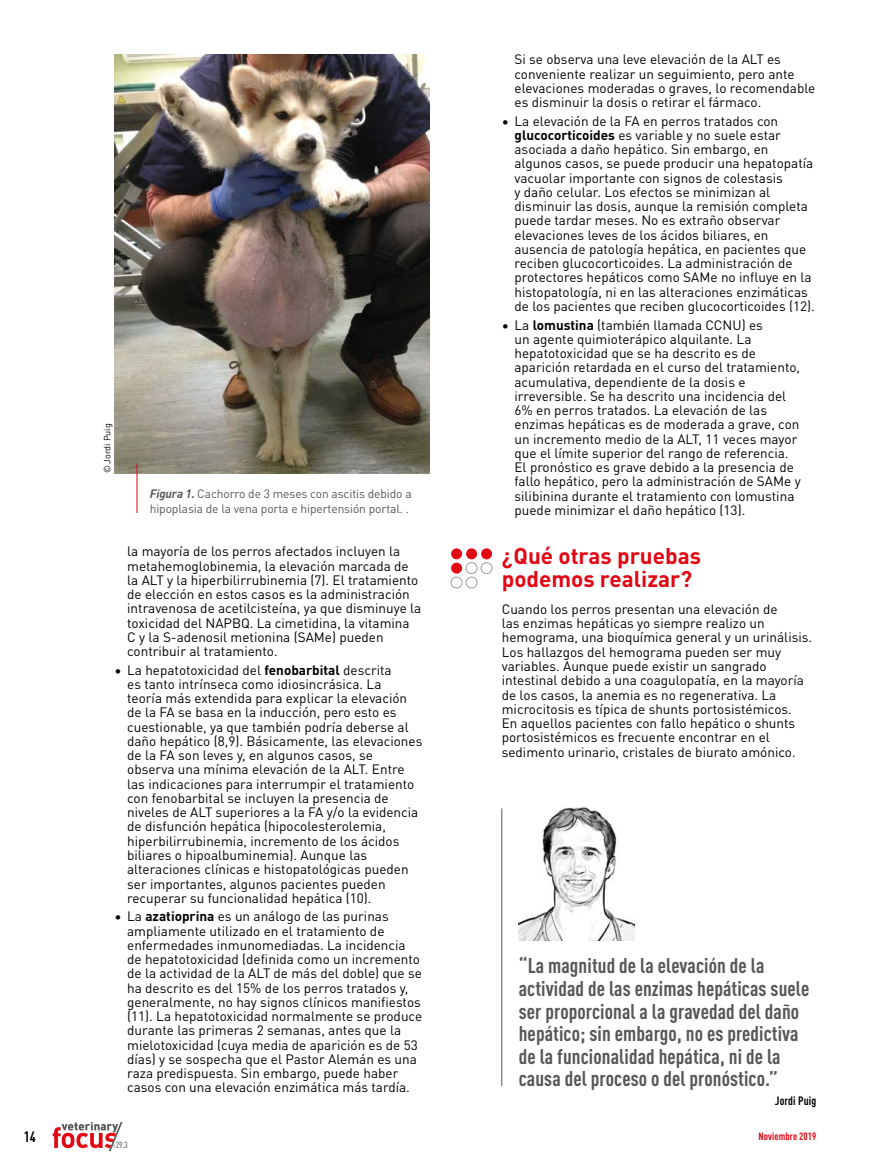
<style>
.page{position:relative;width:893px;height:1170px;background:#fff}
.page>*{position:absolute;margin:0;border:0;box-sizing:border-box;transform-origin:0 0}
.inter_niveau_1{font:700 22.5px/22.5px "DIN Pro";color:#e30613}
.exergue{font:700 condensed 21px/22.5px "DIN Pro";letter-spacing:.005em;color:#575756}
.t1{font:700 condensed 15px "DIN Pro";color:#000}
.GB_texte_courant{font:13.5px/14.2px "DIN Pro";color:#000}
.titre_legende_HAUT{font:12px/15px "DIN Pro";letter-spacing:-.01em;color:#575756}
.signature_exergue{font:700 condensed 12px "DIN Pro";letter-spacing:.01em;color:#000}
.t2{font:700 condensed 10.5px "DIN Pro";letter-spacing:.01em;color:#e30613}
.t3{font:9px "DIN Pro";color:#000}
.t4{font:700 condensed 8.85px "DIN Pro";color:#878787}
.s1{font-weight:700;font-style:italic}
.s2{font-weight:700}
.s3{font-weight:400;font-size:5.25px}
</style>
<div class="page">
<div style="left:451px;top:548px;width:11px;height:11px;background:#e30613;border-radius:50%"></div>
<div style="left:466px;top:548px;width:11px;height:11px;background:#e30613;border-radius:50%"></div>
<div style="left:481px;top:548px;width:11px;height:11px;background:#e30613;border-radius:50%"></div>
<div style="left:451px;top:562px;width:11px;height:11px;background:#e30613;border-radius:50%"></div>
<div style="left:466px;top:562px;width:11px;height:12px;border:1px solid #9d9d9c;border-radius:50%"></div>
<div style="left:481px;top:562px;width:11px;height:12px;border:1px solid #9d9d9c;border-radius:50%"></div>
<div style="left:451px;top:576px;width:11px;height:12px;border:1px solid #9d9d9c;border-radius:50%"></div>
<div style="left:466px;top:576px;width:11px;height:12px;border:1px solid #9d9d9c;border-radius:50%"></div>
<hr style="left:501px;top:808px;width:1px;height:277px;background:#575756">
<img style="left:519px;top:807px;width:116px;height:133px">
<img style="left:115px;top:54px;width:314px;height:420px">
<hr style="left:137px;top:463px;width:1px;height:50px;background:#e30613">
<svg style="left:53px;top:1122px;width:70px;height:28px"></svg>
<p class="t3" style="left:100px;top:473px;width:51px;rotate:-90deg">© Jordi Puig</p>
<p class="titre_legende_HAUT" style="left:150px;top:485px;width:263px"><span class="s1">Figura 1.</span> Cachorro de 3 meses con ascitis debido a hipoplasia de la vena porta e hipertensión portal. .</p>
<p class="GB_texte_courant" style="left:127px;top:543px;width:296px">la mayoría de los perros afectados incluyen la metahemoglobinemia, la elevación marcada de la ALT y la hiperbilirrubinemia (7). El tratamiento de elección en estos casos es la administración intravenosa de acetilcisteína, ya que disminuye la toxicidad del NAPBQ. La cimetidina, la vitamina C y la S-adenosil metionina (SAMe) pueden contribuir al tratamiento.</p>
<p class="GB_texte_courant" style="left:127px;top:661px;width:297px;text-indent:-13px">• La hepatotoxicidad del <span class="s2">fenobarbital</span> descrita<br>es tanto intrínseca como idiosincrásica. La<br>teoría más extendida para explicar la elevación de la FA se basa en la inducción, pero esto es cuestionable, ya que también podría deberse al daño hepático (8,9). Básicamente, las elevaciones de la FA son leves y, en algunos casos, se observa una mínima elevación de la ALT. Entre las indicaciones para interrumpir el tratamiento con fenobarbital se incluyen la presencia de niveles de ALT superiores a la FA y/o la evidencia de disfunción hepática (hipocolesterolemia, hiperbilirrubinemia, incremento de los ácidos biliares o hipoalbuminemia). Aunque las alteraciones clínicas e histopatológicas pueden ser importantes, algunos pacientes pueden recuperar su funcionalidad hepática (10).</p>
<p class="GB_texte_courant" style="left:127px;top:908px;width:296px;text-indent:-13px">• La <span class="s2">azatioprina</span> es un análogo de las purinas ampliamente utilizado en el tratamiento de enfermedades inmunomediadas. La incidencia de hepatotoxicidad (definida como un incremento de la actividad de la ALT de más del doble) que se ha descrito es del 15% de los perros tratados y, generalmente, no hay signos clínicos manifiestos (11). La hepatotoxicidad normalmente se produce durante las primeras 2 semanas, antes que la mielotoxicidad (cuya media de aparición es de 53 días) y se sospecha que el Pastor Alemán es una raza predispuesta. Sin embargo, puede haber casos con una elevación enzimática más tardía.</p>
<p class="GB_texte_courant" style="left:514px;top:51px;width:302px">Si se observa una leve elevación de la ALT es conveniente realizar un seguimiento, pero ante elevaciones moderadas o graves, lo recomendable es disminuir la dosis o retirar el fármaco.</p>
<p class="GB_texte_courant" style="left:514px;top:113px;width:302px;text-indent:-13px">• La elevación de la FA en perros tratados con <span class="s2">glucocorticoides</span> es variable y no suele estar asociada a daño hepático. Sin embargo, en algunos casos, se puede producir una hepatopatía vacuolar importante con signos de colestasis<br>y daño celular. Los efectos se minimizan al disminuir las dosis, aunque la remisión completa puede tardar meses. No es extraño observar elevaciones leves de los ácidos biliares, en ausencia de patología hepática, en pacientes que reciben glucocorticoides. La administración de protectores hepáticos como SAMe no influye en la histopatología, ni en las alteraciones enzimáticas de los pacientes que reciben glucocorticoides (12).</p>
<p class="GB_texte_courant" style="left:514px;top:316px;width:288px;text-indent:-13px">• La <span class="s2">lomustina</span> (también llamada CCNU) es<br>un agente quimioterápico alquilante. La hepatotoxicidad que se ha descrito es de aparición retardada en el curso del tratamiento, acumulativa, dependiente de la dosis e irreversible. Se ha descrito una incidencia del 6% en perros tratados. La elevación de las enzimas hepáticas es de moderada a grave, con un incremento medio de la ALT, 11 veces mayor que el límite superior del rango de referencia.<br>El pronóstico es grave debido a la presencia de fallo hepático, pero la administración de SAMe y silibinina durante el tratamiento con lomustina puede minimizar el daño hepático (13).</p>
<p class="inter_niveau_1" style="left:502px;top:542px;width:201px">¿Qué otras pruebas podemos realizar?</p>
<p class="GB_texte_courant" style="left:502px;top:601px;width:312px">Cuando los perros presentan una elevación de<br>las enzimas hepáticas yo siempre realizo un hemograma, una bioquímica general y un urinálisis.<br>Los hallazgos del hemograma pueden ser muy variables. Aunque puede existir un sangrado intestinal debido a una coagulopatía, en la mayoría de los casos, la anemia es no regenerativa. La microcitosis es típica de shunts portosistémicos.<br>En aquellos pacientes con fallo hepático o shunts portosistémicos es frecuente encontrar en el sedimento urinario, cristales de biurato amónico.</p>
<p class="exergue" style="left:519px;top:952px;width:292px">“La magnitud de la elevación de la actividad de las enzimas hepáticas suele ser proporcional a la gravedad del daño hepático; sin embargo, no es predictiva de la funcionalidad hepática, ni de la causa del proceso o del pronóstico.”</p>
<p class="signature_exergue" style="left:775px;top:1091px;width:43px">Jordi Puig</p>
<p class="t1" style="left:24px;top:1125px;width:14px">14</p>
<p class="t2" style="left:759px;top:1128px;width:59px">Noviembre 2019</p>
<p class="t4" style="left:113px;top:1138px;width:16px"><span class="s3">#</span>29.3</p>
</div>
